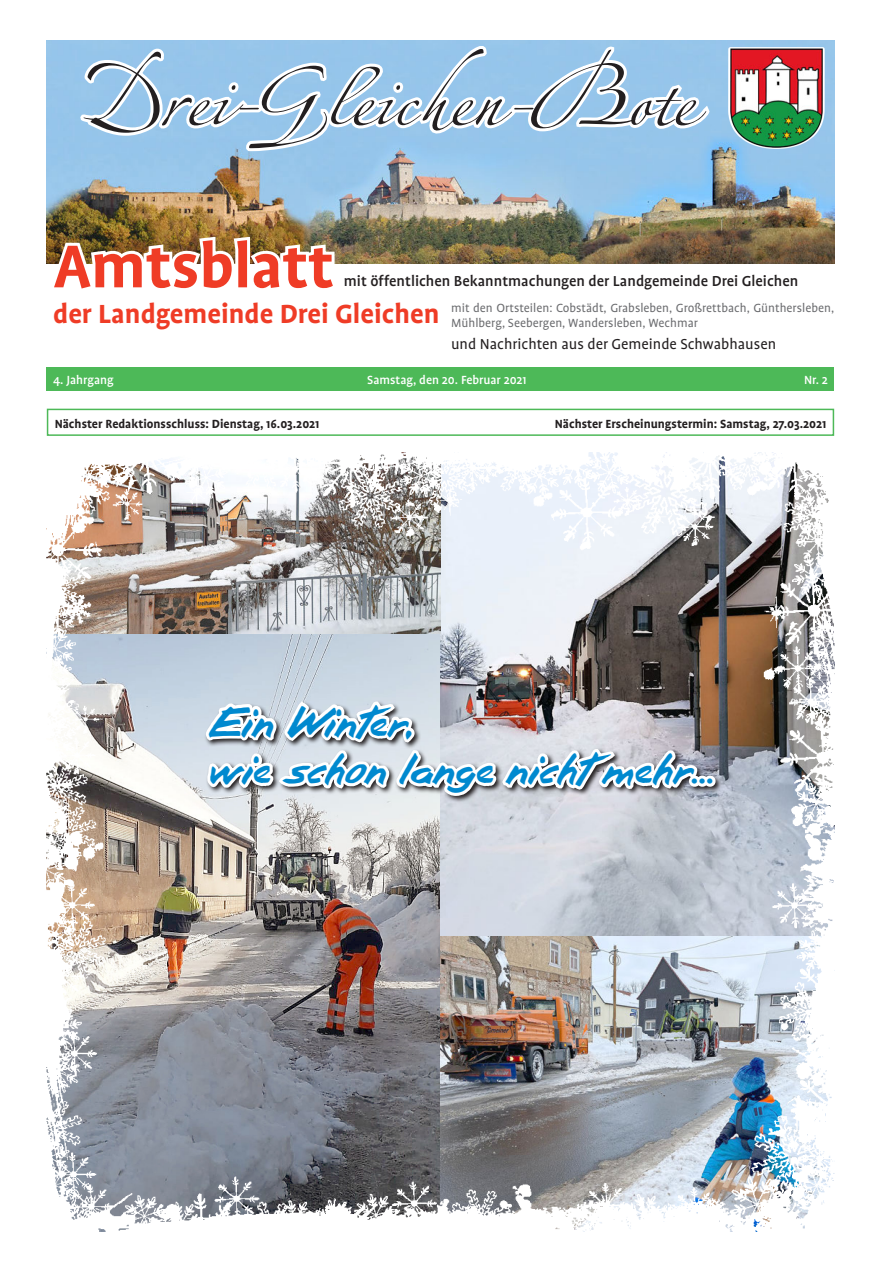
<style>
.page{position:relative;width:881px;height:1263px;background:#fff}
.page>*{position:absolute;margin:0;border:0;box-sizing:border-box;transform-origin:0 0}
.t1{font:109.5px "Linotype Zapfino Three";color:#231f20}
.t2{font:700 69px "Profile OT";color:#ef3c26}
.t3{font:43.5px "Font Box Hand Schriften Squiso";letter-spacing:-.005em;color:#0089cf}
.t4{font:700 30px "Profile OT";color:#ef3c26}
.t6{font:500 16.5px "Profile OT";color:#231f20}
.t6-2{font:16.5px "Profile OT";color:#231f20}
.t5{font:13.5px/14.7px "Profile OT";color:#6c6d70}
.None-2{font:700 13.5px "Profile OT";color:#231f20}
.t7{font:500 13.5px "Profile OT";color:#fff}
</style>
<div class="page">
<div style="left:47px;top:409px;width:786px;height:27px;border:2px solid #4db958"></div>
<div style="left:47px;top:367px;width:786px;height:24px;background:#4db958"></div>
<img style="left:47px;top:40px;width:786px;height:223px">
<img style="left:46px;top:179px;width:295px;height:85px">
<svg style="left:77px;top:42px;width:637px;height:116px"></svg>
<svg style="left:727px;top:47px;width:96px;height:102px"></svg>
<img style="left:728px;top:48px;width:95px;height:100px">
<img style="left:46px;top:452px;width:788px;height:780px">
<svg style="left:203px;top:682px;width:515px;height:153px"></svg>
<p class="t1" style="left:78px;top:22px;width:620px">Drei-Gleichen-Bote</p>
<p class="t2" style="left:53px;top:227px;width:282px">Amtsblatt</p>
<p class="t4" style="left:53px;top:297px;width:387px">der Landgemeinde Drei Gleichen</p>
<p class="t6" style="left:344px;top:272px;width:456px">mit öffentlichen Bekanntmachungen der Landgemeinde Drei Gleichen</p>
<p class="t5" style="left:451px;top:301px;width:384px">mit den Ortsteilen: Cobstädt, Grabsleben, Großrettbach, Günthersleben,<br>Mühlberg, Seebergen, Wandersleben, Wechmar</p>
<p class="t6-2" style="left:451px;top:334px;width:326px">und Nachrichten aus der Gemeinde Schwabhausen</p>
<p class="t7" style="left:53px;top:372px;width:62px">4. Jahrgang</p>
<p class="t7" style="left:367px;top:372px;width:161px">Samstag, den 20. Februar 2021</p>
<p class="t7" style="left:803px;top:372px;width:25px">Nr. 2</p>
<p class="None-2" style="left:55px;top:416px;width:266px">Nächster Redaktionsschluss: Dienstag, 16.03.2021</p>
<p class="None-2" style="left:554px;top:416px;width:273px">Nächster Erscheinungstermin: Samstag, 27.03.2021</p>
<p class="t3" style="left:207px;top:694px;width:211px">Ein Winter,</p>
<p class="t3" style="left:207px;top:742px;width:506px">wie schon lange nichtmehr…</p>
</div>
